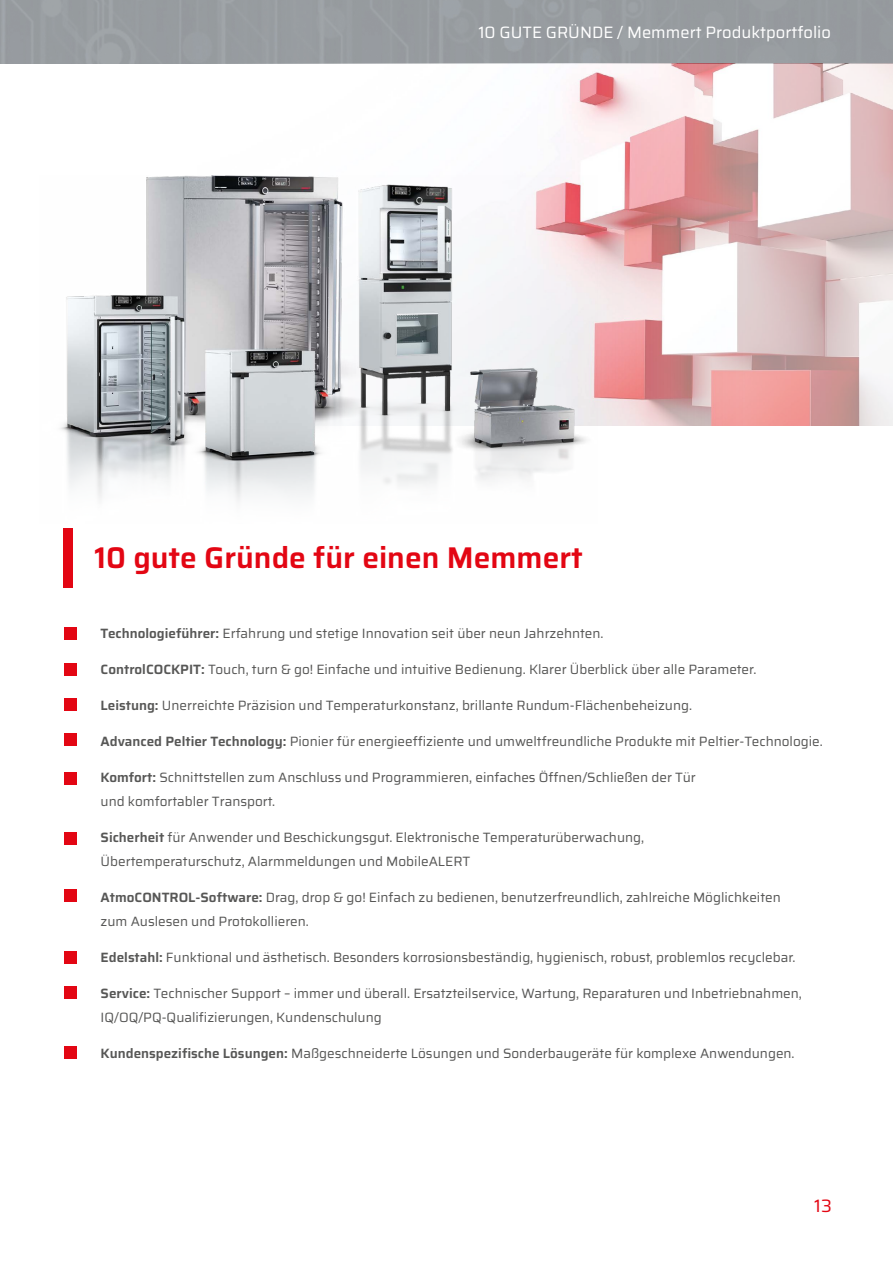
<style>
.page{position:relative;width:893px;height:1263px;background:#fff}
.page>*{position:absolute;margin:0;border:0;box-sizing:border-box;transform-origin:0 0}
.t1{font:600 30px "Saira";color:#e30613}
.t2{font:18px "Saira";color:#e30613}
.t3{font:16.5px "Saira";color:#fff}
.t4{font:13.5px/24px "Saira";color:#575756}
.s1{font-weight:600}
</style>
<div class="page">
<div style="left:0;top:0;width:893px;height:64px;background:#979c9f"></div>
<img style="left:211px;top:64px;width:682px;height:361px">
<img style="left:60px;top:176px;width:537px;height:326px">
<div style="left:64px;top:528px;width:9px;height:60px;background:#e30613"></div>
<div style="left:64px;top:627px;width:13px;height:13px;background:#e30613"></div>
<div style="left:64px;top:698px;width:13px;height:13px;background:#e30613"></div>
<div style="left:64px;top:663px;width:13px;height:13px;background:#e30613"></div>
<div style="left:64px;top:733px;width:13px;height:13px;background:#e30613"></div>
<div style="left:64px;top:951px;width:13px;height:13px;background:#e30613"></div>
<div style="left:64px;top:889px;width:13px;height:12px;background:#e30613"></div>
<div style="left:64px;top:772px;width:13px;height:13px;background:#e30613"></div>
<div style="left:64px;top:1046px;width:13px;height:13px;background:#e30613"></div>
<div style="left:64px;top:986px;width:13px;height:13px;background:#e30613"></div>
<div style="left:64px;top:832px;width:13px;height:13px;background:#e30613"></div>
<p class="t3" style="left:478px;top:20px;width:354px">10 GUTE GRÜNDE / Memmert Produktportfolio</p>
<h1 class="t1" style="left:94px;top:534px;width:490px">10 gute Gründe für einen Memmert</h1>
<p class="t4" style="left:101px;top:621px;width:504px"><span class="s1">Technologieführer:</span> Erfahrung und stetige Innovation seit über neun Jahrzehnten.</p>
<p class="t4" style="left:101px;top:657px;width:657px"><span class="s1">ControlCOCKPIT:</span> Touch, turn &amp; go! Einfache und intuitive Bedienung. Klarer Überblick über alle Parameter.</p>
<p class="t4" style="left:101px;top:693px;width:593px"><span class="s1">Leistung:</span> Unerreichte Präzision und Temperaturkonstanz, brillante Rundum-Flächenbeheizung.</p>
<p class="t4" style="left:101px;top:729px;width:724px"><span class="s1">Advanced Peltier Technology:</span> Pionier für energieeffiziente und umweltfreundliche Produkte mit Peltier-Technologie.</p>
<p class="t4" style="left:101px;top:765px;width:597px"><span class="s1">Komfort:</span> Schnittstellen zum Anschluss und Programmieren, einfaches Öffnen/Schließen der Tür und komfortabler Transport.</p>
<p class="t4" style="left:101px;top:825px;width:545px"><span class="s1">Sicherheit</span> für Anwender und Beschickungsgut. Elektronische Temperaturüberwachung,<br>Übertemperaturschutz, Alarmmeldungen und MobileALERT</p>
<p class="t4" style="left:101px;top:885px;width:682px"><span class="s1">AtmoCONTROL-Software:</span> Drag, drop &amp; go! Einfach zu bedienen, benutzerfreundlich, zahlreiche Möglichkeiten zum Auslesen und Protokollieren.</p>
<p class="t4" style="left:101px;top:945px;width:696px"><span class="s1">Edelstahl:</span> Funktional und ästhetisch. Besonders korrosionsbeständig, hygienisch, robust, problemlos recyclebar.</p>
<p class="t4" style="left:101px;top:981px;width:703px"><span class="s1">Service:</span> Technischer Support – immer und überall. Ersatzteilservice, Wartung, Reparaturen und Inbetriebnahmen,<br>IQ/OQ/PQ-Qualifizierungen, Kundenschulung</p>
<p class="t4" style="left:101px;top:1041px;width:695px"><span class="s1">Kundenspezifische Lösungen:</span> Maßgeschneiderte Lösungen und Sonderbaugeräte für komplexe Anwendungen.</p>
<h2 class="t2" style="left:814px;top:1192px;width:19px">13</h2>
</div>
